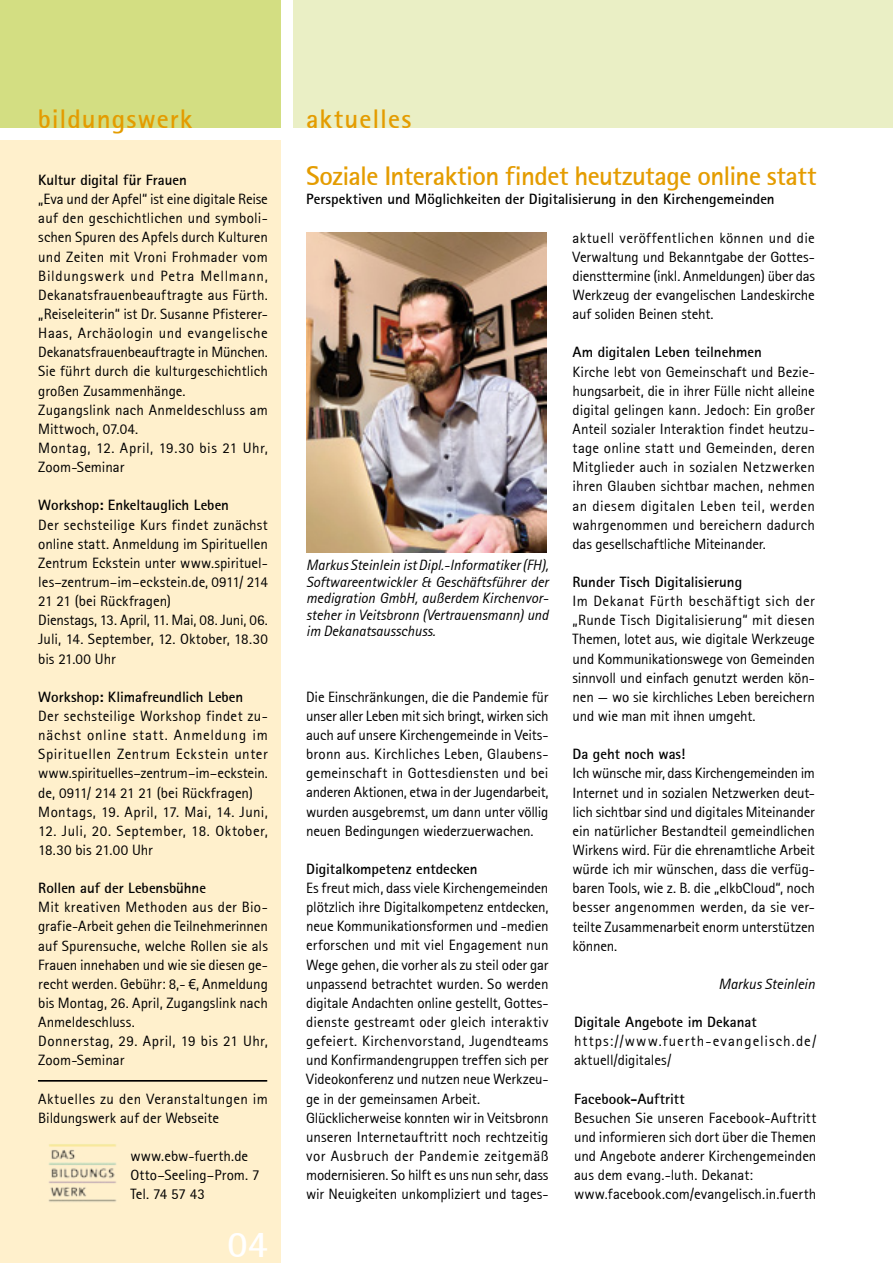
<style>
.page{position:relative;width:893px;height:1263px;background:#fff}
.page>*{position:absolute;margin:0;border:0;box-sizing:border-box;transform-origin:0 0}
.t1{font:37.5px "Rotis Sans Serif Bold 65";color:#fff}
.t2{font:27px "Rotis Sans Serif Bold 65";letter-spacing:-.015em;color:#e49c00}
.t3{font:27px "Rotis Sans Serif Bold 65";letter-spacing:.035em;color:#e49c00}
.t4{font:27px "Rotis Sans Serif Bold 65";letter-spacing:.04em;color:#e49c00}
.t5{font:15px/19.2px "Rotis Sans Serif 55";color:#000}
.t6{font:15px "Rotis Sans Serif Bold 65";color:#000}
.t7{font:15px/19.2px "Rotis Sans Serif 55";letter-spacing:.025em;color:#000}
.t8{font:15px/16.5px "Rotis Sans Serif Italic 56";color:#000;text-align:justify}
.t9{font:15px/19.2px "Rotis Sans Serif 55";letter-spacing:.06em;color:#000}
</style>
<div class="page">
<div style="left:293px;top:0;width:600px;height:128px;background:#eaefc5"></div>
<div style="left:0;top:0;width:281px;height:128px;background:#d3de82"></div>
<div style="left:0;top:140px;width:281px;height:1123px;background:#fff0cc"></div>
<img style="left:306px;top:232px;width:241px;height:321px">
<img style="left:48px;top:1144px;width:69px;height:58px">
<hr style="left:38px;top:1081px;width:229px;height:1px;background:#000">
<div style="left:38px;top:1080px;width:229px;height:1px;border:1px solid #000"></div>
<h2 class="t3" style="left:38px;top:101px;width:156px">bildungswerk</h2>
<p class="t6" style="left:38px;top:170px;width:150px">Kultur digital für Frauen</p>
<p class="t5" style="left:38px;top:189px;width:231px">„Eva und der Apfel“ ist eine digitale Reise auf den geschichtlichen und symboli&shy;schen Spuren des Apfels durch Kulturen und Zeiten mit Vroni Frohmader vom Bildungswerk und Petra Mellmann, Dekanatsfrauenbeauftragte aus Fürth. „Reiseleiterin“ ist Dr. Susanne Pfisterer-Haas, Archäologin und evangelische Dekanatsfrauenbeauftragte in München.<br>Sie führt durch die kulturgeschichtlich großen Zusammenhänge.<br>Zugangslink nach Anmeldeschluss am Mittwoch, 07.04.<br>Montag, 12. April, 19.30 bis 21 Uhr, Zoom-Seminar</p>
<p class="t6" style="left:38px;top:496px;width:192px">Workshop: Enkeltauglich Leben</p>
<p class="t5" style="left:38px;top:515px;width:231px">Der sechsteilige Kurs findet zunächst online statt. Anmeldung im Spirituellen Zentrum Eckstein unter www.spirituel&shy;les–zentrum–im–eckstein.de, 0911/ 214<br>21 21 (bei Rückfragen)<br>Dienstags, 13. April, 11. Mai, 08. Juni, 06.<br>Juli, 14. September, 12. Oktober, 18.30 bis 21.00 Uhr</p>
<p class="t6" style="left:38px;top:687px;width:207px">Workshop: Klimafreundlich Leben</p>
<p class="t7" style="left:38px;top:706px;width:231px">Der sechsteilige Workshop findet zu&shy;nächst online statt. Anmeldung im Spirituellen Zentrum Eckstein unter www.spirituelles–zentrum–im–eckstein. de, 0911/ 214 21 21 (bei Rückfragen)<br>Montags, 19. April, 17. Mai, 14. Juni,</p>
<p class="t7" style="left:38px;top:821px;width:231px">12. Juli, 20. September, 18. Oktober,<br>18.30 bis 21.00 Uhr</p>
<p class="t6" style="left:38px;top:879px;width:169px">Rollen auf der Lebensbühne</p>
<p class="t5" style="left:38px;top:897px;width:231px">Mit kreativen Methoden aus der Bio&shy;grafie-Arbeit gehen die Teilnehmerinnen auf Spurensuche, welche Rollen sie als Frauen innehaben und wie sie diesen ge&shy;recht werden. Gebühr: 8,- €, Anmeldung bis Montag, 26. April, Zugangslink nach Anmeldeschluss.<br>Donnerstag, 29. April, 19 bis 21 Uhr, Zoom-Seminar</p>
<p class="t5" style="left:38px;top:1089px;width:231px">Aktuelles zu den Veranstaltungen im<br>Bildungswerk auf der Webseite</p>
<p class="t5" style="left:130px;top:1146px;width:131px">www.ebw-fuerth.de<br>Otto–Seeling–Prom. 7<br>Tel. 74 57 43</p>
<h1 class="t1" style="left:227px;top:1220px;width:42px">04</h1>
<h2 class="t4" style="left:306px;top:101px;width:107px">aktuelles</h2>
<h2 class="t2" style="left:306px;top:159px;width:512px">Soziale Interaktion findet heutzutage online statt</h2>
<p class="t6" style="left:306px;top:190px;width:470px">Perspektiven und Möglichkeiten der Digitalisierung in den Kirchengemeinden</p>
<p class="t8" style="left:306px;top:557px;width:244px">Markus Steinlein ist Dipl.-Informatiker (FH), Softwareentwickler &amp; Geschäftsführer der medigration GmbH, außerdem Kirchenvor&shy;steher in Veitsbronn (Vertrauensmann) und im Dekanatsausschuss.</p>
<p class="t5" style="left:306px;top:687px;width:244px;text-align:justify">Die Einschränkungen, die die Pandemie für unser aller Leben mit sich bringt, wirken sich auch auf unsere Kirchengemeinde in Veits&shy;bronn aus. Kirchliches Leben, Glaubens&shy;gemeinschaft in Gottesdiensten und bei anderen Aktionen, etwa in der Jugendarbeit, wurden ausgebremst, um dann unter völlig neuen Bedingungen wiederzuerwachen.</p>
<p class="t6" style="left:306px;top:859px;width:173px">Digitalkompetenz entdecken</p>
<p class="t5" style="left:306px;top:878px;width:244px">Es freut mich, dass viele Kirchengemeinden plötzlich ihre Digitalkompetenz entdecken, neue Kommunikationsformen und -medien erforschen und mit viel Engagement nun Wege gehen, die vorher als zu steil oder gar unpassend betrachtet wurden. So werden digitale Andachten online gestellt, Gottes&shy;dienste gestreamt oder gleich interaktiv gefeiert. Kirchenvorstand, Jugendteams und Konfirmandengruppen treffen sich per Videokonferenz und nutzen neue Werkzeu&shy;ge in der gemeinsamen Arbeit.<br>Glücklicherweise konnten wir in Veitsbronn unseren Internetauftritt noch rechtzeitig vor Ausbruch der Pandemie zeitgemäß modernisieren. So hilft es uns nun sehr, dass wir Neuigkeiten unkompliziert und tages-</p>
<p class="t5" style="left:573px;top:228px;width:244px;text-align:justify">aktuell veröffentlichen können und die Verwaltung und Bekanntgabe der Gottes&shy;diensttermine (inkl. Anmeldungen) über das Werkzeug der evangelischen Landeskirche auf soliden Beinen steht.</p>
<p class="t6" style="left:573px;top:343px;width:191px">Am digitalen Leben teilnehmen</p>
<p class="t5" style="left:573px;top:362px;width:244px;text-align:justify">Kirche lebt von Gemeinschaft und Bezie&shy;hungsarbeit, die in ihrer Fülle nicht alleine digital gelingen kann. Jedoch: Ein großer Anteil sozialer Interaktion findet heutzu&shy;tage online statt und Gemeinden, deren Mitglieder auch in sozialen Netzwerken ihren Glauben sichtbar machen, nehmen an diesem digitalen Leben teil, werden wahrgenommen und bereichern dadurch das gesellschaftliche Miteinander.</p>
<p class="t6" style="left:573px;top:572px;width:171px">Runder Tisch Digitalisierung</p>
<p class="t5" style="left:573px;top:591px;width:244px;text-align:justify">Im Dekanat Fürth beschäftigt sich der „Runde Tisch Digitalisierung“ mit diesen Themen, lotet aus, wie digitale Werkzeuge und Kommunikationswege von Gemeinden sinnvoll und einfach genutzt werden kön&shy;nen — wo sie kirchliches Leben bereichern und wie man mit ihnen umgeht.</p>
<p class="t6" style="left:573px;top:745px;width:114px">Da geht noch was!</p>
<p class="t5" style="left:573px;top:764px;width:244px;text-align:justify">Ich wünsche mir, dass Kirchengemeinden im Internet und in sozialen Netzwerken deut&shy;lich sichtbar sind und digitales Miteinander ein natürlicher Bestandteil gemeindlichen Wirkens wird. Für die ehrenamtliche Arbeit würde ich mir wünschen, dass die verfüg&shy;baren Tools, wie z. B. die „elkbCloud“, noch besser angenommen werden, da sie ver&shy;teilte Zusammenarbeit enorm unterstützen können.</p>
<p class="t8" style="left:718px;top:976px;width:98px">Markus Steinlein</p>
<p class="t6" style="left:574px;top:1012px;width:184px">Digitale Angebote im Dekanat</p>
<p class="t9" style="left:574px;top:1031px;width:244px">https://www.fuerth-evangelisch.de/ aktuell/digitales/</p>
<p class="t6" style="left:574px;top:1089px;width:112px">Facebook-Auftritt</p>
<p class="t5" style="left:574px;top:1108px;width:244px">Besuchen Sie unseren Facebook-Auftritt und informieren sich dort über die Themen und Angebote anderer Kirchengemeinden aus dem evang.-luth. Dekanat: www.facebook.com/evangelisch.in.fuerth</p>
</div>
